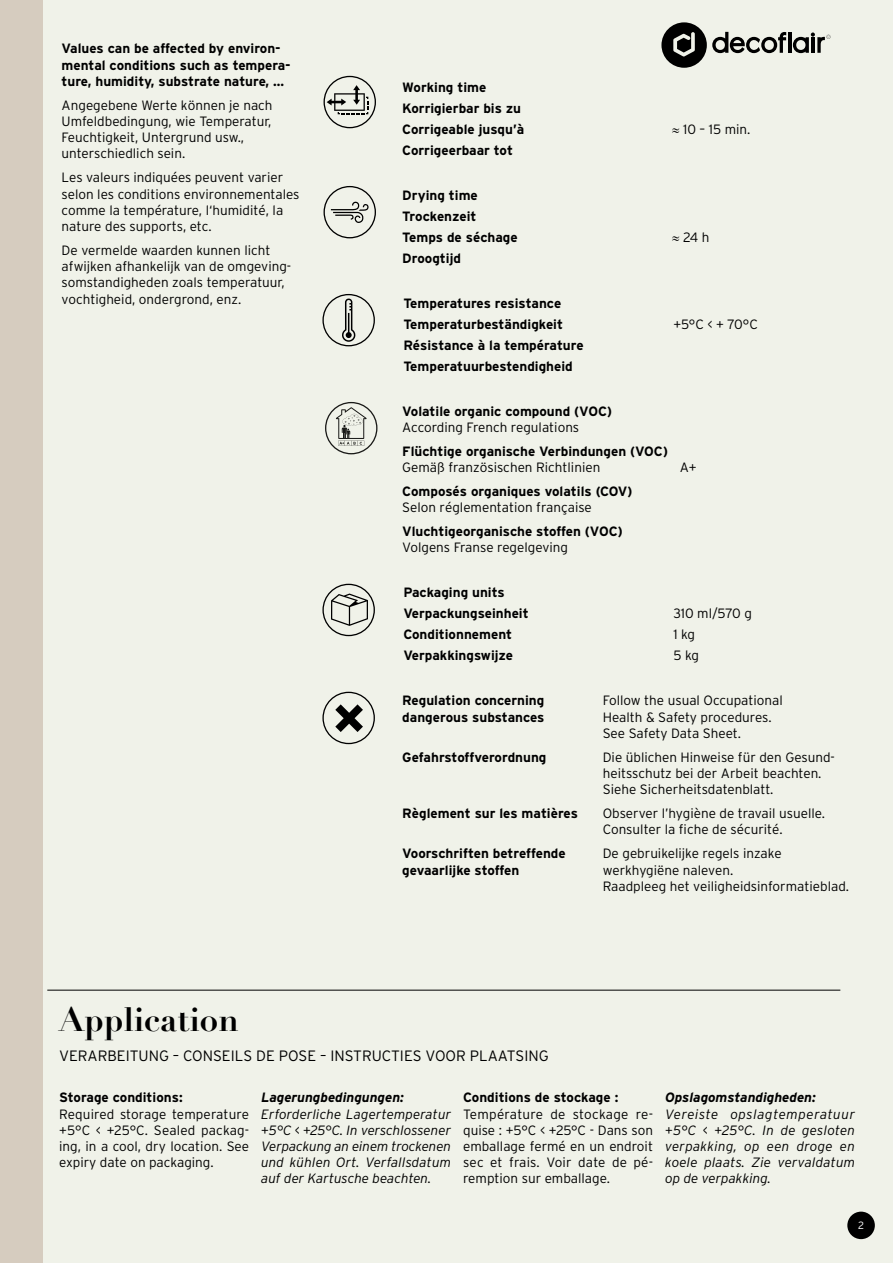
<style>
.page{position:relative;width:893px;height:1263px;background:#f0f2e9}
.page>*{position:absolute;margin:0;border:0;box-sizing:border-box;transform-origin:0 0}
.t1{font:700 33px "Didot LT Pro";color:#000}
.t2{font:300 15px "Interstate";color:#000}
.t3{font:300 13.5px/16.2px "Interstate";color:#000}
.t4{font:700 13.5px/21px "Interstate";color:#000}
.t5{font:italic 300 13.5px/16.2px "Interstate";letter-spacing:.01em;color:#000;text-align:justify}
.t6{font:italic 700 13.5px "Interstate";color:#000}
.t7{font:300 10.5px "Interstate";color:#fff}
</style>
<div class="page">
<hr style="left:788px;top:32px;width:3px;height:21px;background:#000">
<svg style="left:661px;top:22px;width:125px;height:46px"></svg>
<svg style="left:793px;top:33px;width:38px;height:20px"></svg>
<div style="left:847px;top:1211px;width:28px;height:28px;background:#000;border-radius:50%"></div>
<div style="left:0;top:0;width:43px;height:1263px;background:#d6ccbf"></div>
<svg style="left:323px;top:76px;width:53px;height:52px"></svg>
<svg style="left:323px;top:186px;width:53px;height:52px"></svg>
<svg style="left:325px;top:402px;width:52px;height:52px"></svg>
<svg style="left:322px;top:294px;width:53px;height:52px"></svg>
<svg style="left:322px;top:584px;width:53px;height:52px"></svg>
<svg style="left:322px;top:692px;width:53px;height:52px"></svg>
<hr style="left:47px;top:990px;width:793px;height:1px;background:#000">
<p class="t4" style="left:62px;top:40px;width:231px;line-height:16.2px">Values can be affected by environ&shy;mental conditions such as tempera&shy;ture, humidity, substrate nature, ...</p>
<p class="t3" style="left:62px;top:97px;width:212px">Angegebene Werte können je nach<br>Umfeldbedingung, wie Temperatur,<br>Feuchtigkeit, Untergrund usw., unterschiedlich sein.</p>
<p class="t3" style="left:62px;top:169px;width:239px">Les valeurs indiquées peuvent varier selon les conditions environnementales comme la température, l‘humidité, la nature des supports, etc.</p>
<p class="t3" style="left:62px;top:242px;width:231px">De vermelde waarden kunnen licht afwijken afhankelijk van de omgeving&shy;somstandigheden zoals temperatuur, vochtigheid, ondergrond, enz.</p>
<p class="t4" style="left:402px;top:76px;width:124px">Working time<br>Korrigierbar bis zu<br>Corrigeable jusqu’à</p>
<p class="t4" style="left:402px;top:139px;width:112px">Corrigeerbaar tot</p>
<p class="t4" style="left:402px;top:184px;width:117px">Drying time<br>Trockenzeit<br>Temps de séchage</p>
<p class="t4" style="left:402px;top:247px;width:60px">Droogtijd</p>
<p class="t4" style="left:403px;top:292px;width:161px">Temperatures resistance<br>Temperaturbeständigkeit</p>
<p class="t4" style="left:403px;top:334px;width:182px">Résistance à la température<br>Temperatuurbestendigheid</p>
<p class="t3" style="left:672px;top:121px;width:80px">≈ 10 – 15 min.</p>
<p class="t3" style="left:672px;top:229px;width:39px">≈ 24 h</p>
<p class="t3" style="left:673px;top:316px;width:86px">+5°C &lt; + 70°C</p>
<p class="t4" style="left:402px;top:400px;width:211px">Volatile organic compound (VOC)</p>
<p class="t3" style="left:402px;top:419px;width:179px">According French regulations</p>
<p class="t4" style="left:402px;top:440px;width:267px">Flüchtige organische Verbindungen (VOC)</p>
<p class="t3" style="left:402px;top:459px;width:200px">Gemäß französischen Richtlinien</p>
<p class="t3" style="left:680px;top:459px;width:18px">A+</p>
<p class="t4" style="left:402px;top:481px;width:232px">Composés organiques volatils (COV)</p>
<p class="t3" style="left:402px;top:499px;width:191px">Selon réglementation française</p>
<p class="t4" style="left:402px;top:521px;width:222px">Vluchtigeorganische stoffen (VOC)</p>
<p class="t3" style="left:402px;top:539px;width:167px">Volgens Franse regelgeving</p>
<p class="t4" style="left:403px;top:582px;width:127px">Packaging units<br>Verpackungseinheit</p>
<p class="t3" style="left:673px;top:605px;width:80px">310 ml/570 g</p>
<p class="t4" style="left:403px;top:624px;width:110px">Conditionnement</p>
<p class="t3" style="left:673px;top:626px;width:23px">1 kg</p>
<p class="t4" style="left:403px;top:645px;width:111px">Verpakkingswijze</p>
<p class="t3" style="left:673px;top:647px;width:27px">5 kg</p>
<p class="t4" style="left:402px;top:692px;width:144px;line-height:16.2px">Regulation concerning dangerous substances</p>
<p class="t4" style="left:402px;top:746px;width:146px">Gefahrstoffverordnung</p>
<p class="t3" style="left:603px;top:692px;width:182px">Follow the usual Occupational<br>Health &amp; Safety procedures.<br>See Safety Data Sheet.</p>
<p class="t3" style="left:603px;top:749px;width:234px">Die üblichen Hinweise für den Gesund&shy;heitsschutz bei der Arbeit beachten.<br>Siehe Sicherheitsdatenblatt.</p>
<p class="t3" style="left:603px;top:805px;width:224px">Observer l’hygiène de travail usuelle.<br>Consulter la fiche de sécurité.</p>
<p class="t3" style="left:603px;top:845px;width:248px">De gebruikelijke regels inzake werkhygiëne naleven.<br>Raadpleeg het veiligheidsinformatieblad.</p>
<p class="t4" style="left:402px;top:803px;width:177px">Règlement sur les matières</p>
<p class="t4" style="left:402px;top:845px;width:165px;line-height:16.2px">Voorschriften betreffende gevaarlijke stoffen</p>
<h1 class="t1" style="left:59px;top:999px;width:181px">Application</h1>
<p class="t2" style="left:59px;top:1047px;width:491px">VERARBEITUNG – CONSEILS DE POSE – INSTRUCTIES VOOR PLAATSING</p>
<p class="t4" style="left:59px;top:1087px;width:125px">Storage conditions:</p>
<p class="t3" style="left:59px;top:1105px;width:192px;text-align:justify">Required storage temperature +5°C &lt; +25°C. Sealed packag&shy;ing, in a cool, dry location. See expiry date on packaging.</p>
<p class="t6" style="left:261px;top:1090px;width:144px">Lagerungbedingungen:</p>
<p class="t5" style="left:261px;top:1105px;width:192px">Erforderliche Lagertemperatur +5°C &lt; +25°C. In verschlossener Verpackung an einem trockenen und kühlen Ort. Verfallsdatum auf der Kartusche beachten.</p>
<p class="t4" style="left:463px;top:1087px;width:157px">Conditions de stockage :</p>
<p class="t3" style="left:463px;top:1105px;width:191px;text-align:justify">Température de stockage re&shy;quise : +5°C &lt; +25°C - Dans son emballage fermé en un endroit sec et frais. Voir date de pé&shy;remption sur emballage.</p>
<p class="t6" style="left:665px;top:1090px;width:152px">Opslagomstandigheden:</p>
<p class="t5" style="left:665px;top:1105px;width:192px">Vereiste opslagtemperatuur +5°C &lt; +25°C. In de gesloten verpakking, op een droge en koele plaats. Zie vervaldatum op de verpakking.</p>
<p class="t7" style="left:858px;top:1219px;width:7px">2</p>
</div>
